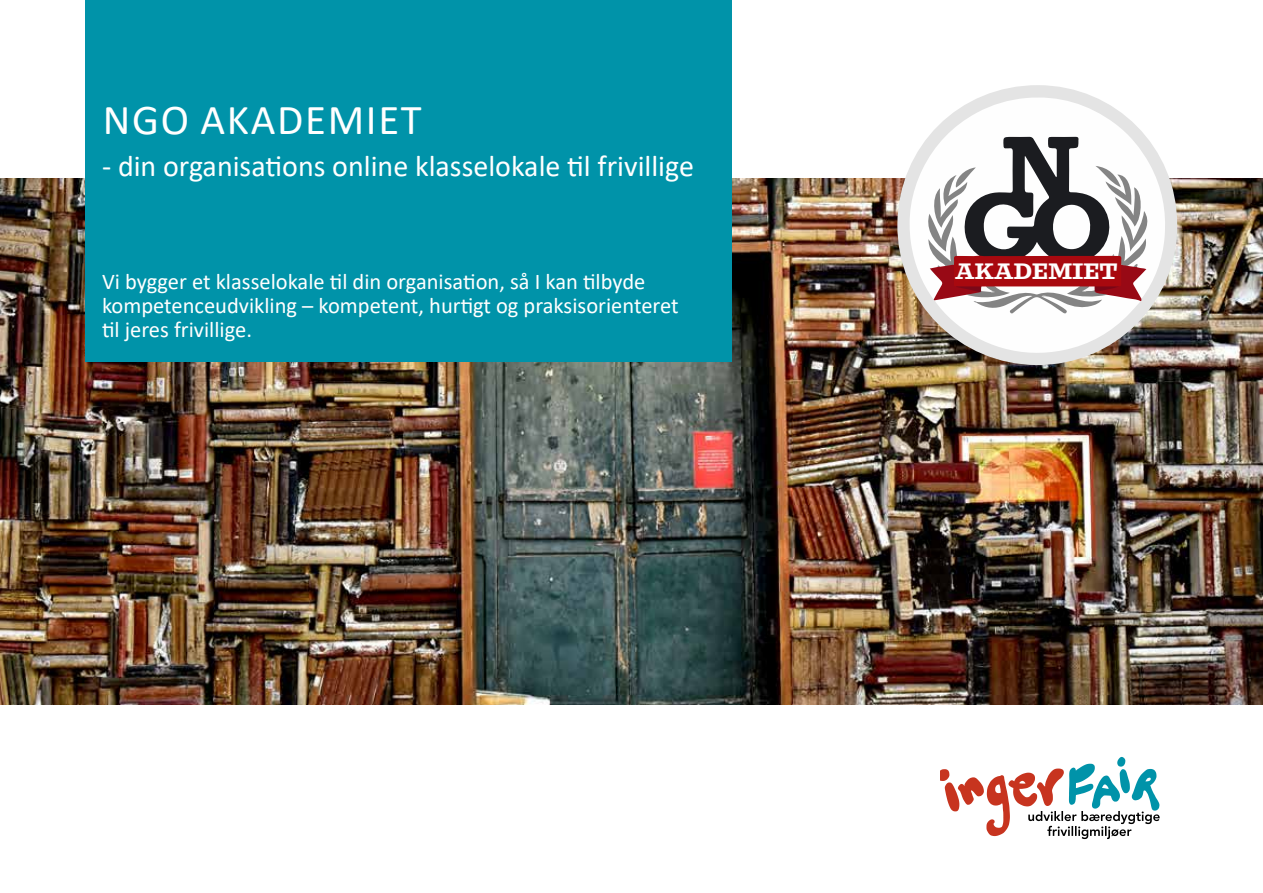
<style>
.page{position:relative;width:1263px;height:893px;background:#fff}
.page>*{position:absolute;margin:0;border:0;box-sizing:border-box;transform-origin:0 0}
.t1{font:42.75px "Calibri";letter-spacing:.04em;color:#fff}
.t2{font:30px "Calibri";color:#fff}
.t3{font:22.5px/24px "Calibri";color:#fff}
.t4{font:700 21px "Liberteen";letter-spacing:.01em;color:#fff}
</style>
<div class="page">
<img style="left:0;top:179px;width:1263px;height:526px">
<svg style="left:940px;top:757px;width:220px;height:82px"></svg>
<div style="left:85px;top:0;width:646px;height:361px;background:#0093a9"></div>
<img style="left:896px;top:85px;width:282px;height:280px">
<svg style="left:907px;top:95px;width:260px;height:205px"></svg>
<svg style="left:925px;top:137px;width:223px;height:217px"></svg>
<h1 class="t1" style="left:103px;top:90px;width:320px">NGO AKADEMIET</h1>
<h2 class="t2" style="left:102px;top:145px;width:593px">- din organisations online klasselokale til frivillige</h2>
<p class="t3" style="left:102px;top:269px;width:578px">Vi bygger et klasselokale til din organisation, så I kan tilbyde kompetenceudvikling – kompetent, hurtigt og praksisorienteret til jeres frivillige.</p>
<p class="t4" style="left:955px;top:257px;width:164px">AKADEMIET</p>
</div>
